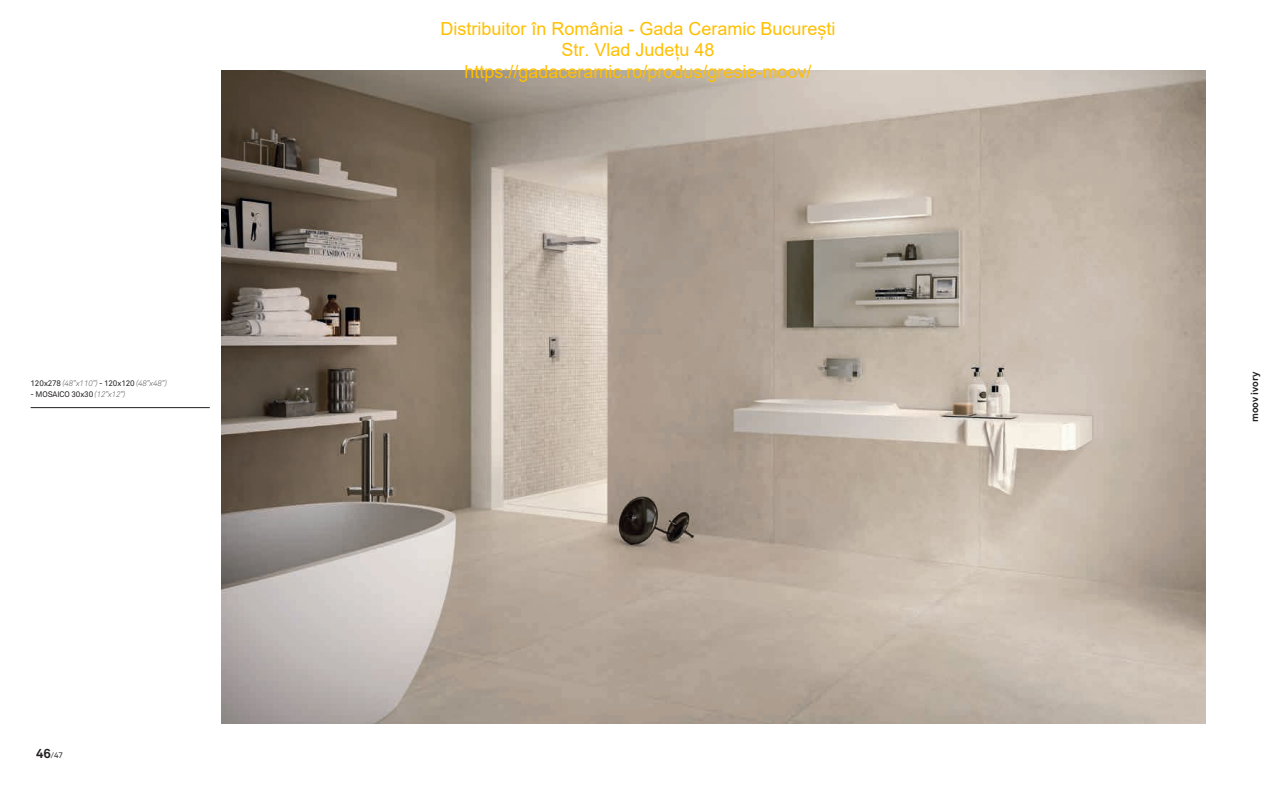
<style>
.page{position:relative;width:1276px;height:794px;background:#fff}
.page>*{position:absolute;margin:0;border:0;box-sizing:border-box;transform-origin:0 0}
.t1{font:18px/21.6px "Arial";color:#ffbf00;text-align:center}
.t2{font:700 10px "Akkurat Std";color:#231f20}
.t3{font:italic 300 8px "Akkurat Std";letter-spacing:-.025em;color:#505150}
.t4{font:8px "Akkurat Std";letter-spacing:-.015em;color:#231f20}
.s1{font-weight:400;font-style:normal;color:#231f20}
.s2{font-weight:300;font-style:italic;color:#505150}
.s3{font-weight:700;font-size:13px}
</style>
<div class="page">
<hr style="left:31px;top:407px;width:179px;height:1px;background:#231f20">
<img style="left:222px;top:71px;width:983px;height:652px">
<p class="t3" style="left:31px;top:378px;width:138px"><span class="s1">120x278</span> (48”x110”) <span class="s1">- 120x120</span> (48”x48”)</p>
<p class="t4" style="left:31px;top:389px;width:96px">- MOSAICO 30x30 <span class="s2">(12”x12”)</span></p>
<p class="t4" style="left:36px;top:750px;width:29px"><span class="s3">46</span>/47</p>
<p class="t1" style="left:440px;top:17px;width:397px">Distribuitor în România - Gada Ceramic București<br>Str. Vlad Județu 48 https://gadaceramic.ro/produs/gresie-moov/</p>
<p class="t2" style="left:1248px;top:422px;width:52px;rotate:-90deg">moov ivory</p>
</div>
